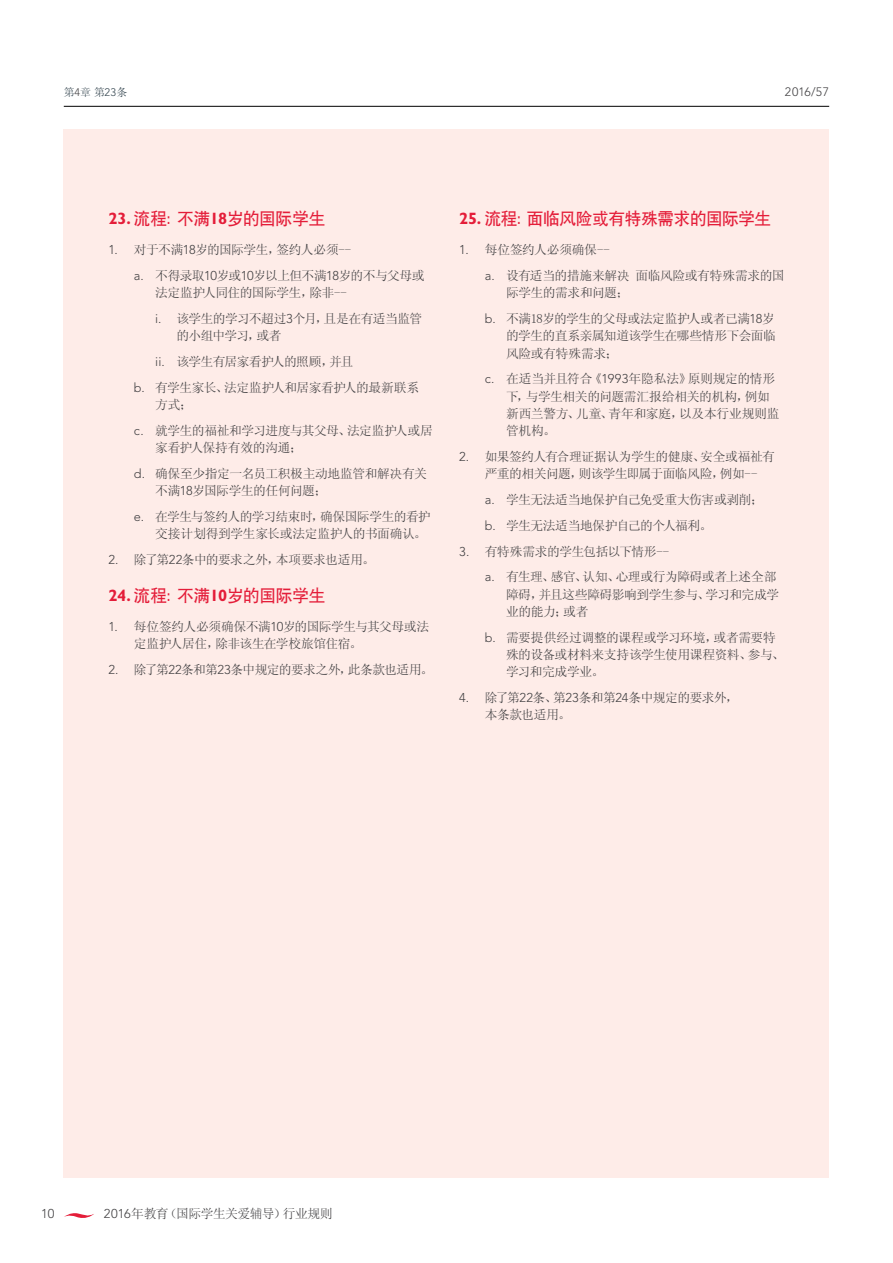
<style>
.page{position:relative;width:893px;height:1263px;background:#fff}
.page>*{position:absolute;margin:0;border:0;box-sizing:border-box;transform-origin:0 0}
.t1{font:16.5px "SIL Hei Med Jian";letter-spacing:-.01em;color:#e41d39}
.t2{font:12.75px/17.2px "Sim Sun";letter-spacing:-.035em;color:#414042}
.t3{font:12.75px "Sim Sun";letter-spacing:-.055em;color:#414042}
.t4{font:300 12.75px "Avenir LT Pro";color:#414042}
.t5{font:300 12.15px "Avenir LT Pro";letter-spacing:.035em;color:#414042}
.t6{font:10.95px "Sim Sun";color:#34454f}
.s1{font-family:"Avenir LT Pro";font-weight:300;color:#414042}
.s2{font-family:"Avenir LT Pro";font-weight:300}
.s3{font-family:"Gill Sans Maori";font-weight:700}
</style>
<div class="page">
<hr style="left:64px;top:106px;width:765px;height:1px;background:#000">
<div style="left:64px;top:130px;width:765px;height:1048px;background:#feece8"></div>
<svg style="left:64px;top:1213px;width:30px;height:5px"></svg>
<p class="t6" style="left:64px;top:87px;width:65px">第<span class="s1">4</span>章第<span class="s2">23</span>条</p>
<p class="t5" style="left:785px;top:85px;width:46px">2016/57</p>
<p class="t1" style="left:108px;top:208px;width:218px"><span class="s3">23.</span> 流程：不满<span class="s3">18</span>岁的国际学生</p>
<p class="t2" style="left:134px;top:237px;width:292px;line-height:25.8px;text-indent:-26px"><span class="s2">1.</span> 对于不满<span class="s2">18</span>岁的国际学生，签约人必须--<br><span class="s2">a.</span> 不得录取<span class="s2">10</span>岁或<span class="s2">10</span>岁以上但不满<span class="s2">18</span>岁的不与父母或</p>
<p class="t2" style="left:155px;top:280px;width:269px;line-height:25.8px">法定监护人同住的国际学生，除非--<br><span class="s2">i.</span> 该学生的学习不超过<span class="s2">3</span>个月，且是在有适当监管</p>
<p class="t3" style="left:176px;top:330px;width:107px">的小组中学习，或者</p>
<p class="t2" style="left:155px;top:353px;width:200px"><span class="s2">ii.</span> 该学生有居家看护人的照顾，并且</p>
<p class="t2" style="left:134px;top:379px;width:287px"><span class="s2">b.</span> 有学生家长、法定监护人和居家看护人的最新联系</p>
<p class="t2" style="left:134px;top:392px;width:301px;line-height:25.8px;text-indent:21px">方式；<br><span class="s2">c.</span> 就学生的福祉和学习进度与其父母、法定监护人或居</p>
<p class="t2" style="left:134px;top:435px;width:295px;line-height:25.8px;text-indent:21px">家看护人保持有效的沟通；<br><span class="s2">d.</span> 确保至少指定一名员工积极主动地监管和解决有关</p>
<p class="t2" style="left:134px;top:478px;width:299px;line-height:25.8px;text-indent:21px">不满<span class="s2">18</span>岁国际学生的任何问题；<br><span class="s2">e.</span> 在学生与签约人的学习结束时，确保国际学生的看护</p>
<p class="t2" style="left:155px;top:525px;width:273px">交接计划得到学生家长或法定监护人的书面确认。</p>
<p class="t2" style="left:108px;top:551px;width:268px"><span class="s2">2.</span> 除了第<span class="s2">22</span>条中的要求之外，本项要求也适用。</p>
<p class="t1" style="left:108px;top:584px;width:219px"><span class="s3">24.</span> 流程：不满<span class="s3">10</span>岁的国际学生</p>
<p class="t2" style="left:134px;top:617px;width:297px;text-indent:-26px"><span class="s2">1.</span> 每位签约人必须确保不满<span class="s2">10</span>岁的国际学生与其父母或法定监护人居住，除非该生在学校旅馆住宿。</p>
<p class="t2" style="left:108px;top:660px;width:326px"><span class="s2">2.</span> 除了第<span class="s2">22</span>条和第<span class="s2">23</span>条中规定的要求之外，此条款也适用。</p>
<p class="t1" style="left:459px;top:208px;width:313px"><span class="s3">25.</span> 流程：面临风险或有特殊需求的国际学生</p>
<p class="t2" style="left:485px;top:237px;width:301px;line-height:25.8px;text-indent:-26px"><span class="s2">1.</span> 每位签约人必须确保--<br><span class="s2">a.</span> 设有适当的措施来解决 面临风险或有特殊需求的国</p>
<p class="t2" style="left:485px;top:280px;width:292px;line-height:25.8px;text-indent:21px">际学生的需求和问题；<br><span class="s2">b.</span> 不满18岁的学生的父母或法定监护人或者已满<span class="s2">18</span>岁</p>
<p class="t2" style="left:506px;top:327px;width:271px">的学生的直系亲属知道该学生在哪些情形下会面临风险或有特殊需求；</p>
<p class="t2" style="left:506px;top:370px;width:275px;text-indent:-21px"><span class="s2">c.</span> 在适当并且符合《<span class="s2">1993</span>年隐私法》原则规定的情形下，与学生相关的问题需汇报给相关的机构，例如新西兰警方、儿童、青年和家庭，以及本行业规则监管机构。</p>
<p class="t2" style="left:485px;top:448px;width:292px;text-indent:-26px"><span class="s2">2.</span> 如果签约人有合理证据认为学生的健康、安全或福祉有严重的相关问题，则该学生即属于面临风险，例如--</p>
<p class="t2" style="left:485px;top:487px;width:280px;line-height:25.8px"><span class="s2">a.</span> 学生无法适当地保护自己免受重大伤害或剥削；<span class="s2">b.</span> 学生无法适当地保护自己的个人福利。</p>
<p class="t2" style="left:485px;top:538px;width:293px;line-height:25.8px;text-indent:-26px"><span class="s2">3.</span> 有特殊需求的学生包括以下情形--<br><span class="s2">a.</span> 有生理、感官、认知、心理或行为障碍或者上述全部</p>
<p class="t2" style="left:506px;top:585px;width:275px">障碍，并且这些障碍影响到学生参与、学习和完成学业的能力；或者</p>
<p class="t2" style="left:506px;top:628px;width:280px;text-indent:-21px"><span class="s2">b.</span> 需要提供经过调整的课程或学习环境，或者需要特殊的设备或材料来支持该学生使用课程资料、参与、学习和完成学业。</p>
<p class="t2" style="left:485px;top:689px;width:255px;text-indent:-26px"><span class="s2">4.</span> 除了第<span class="s2">22</span>条、第<span class="s2">23</span>条和第<span class="s2">24</span>条中规定的要求外，本条款也适用。</p>
<p class="t4" style="left:41px;top:1206px;width:15px">10</p>
<p class="t2" style="left:104px;top:1205px;width:230px"><span class="s2">2016</span>年教育（国际学生关爱辅导）行业规则</p>
</div>
